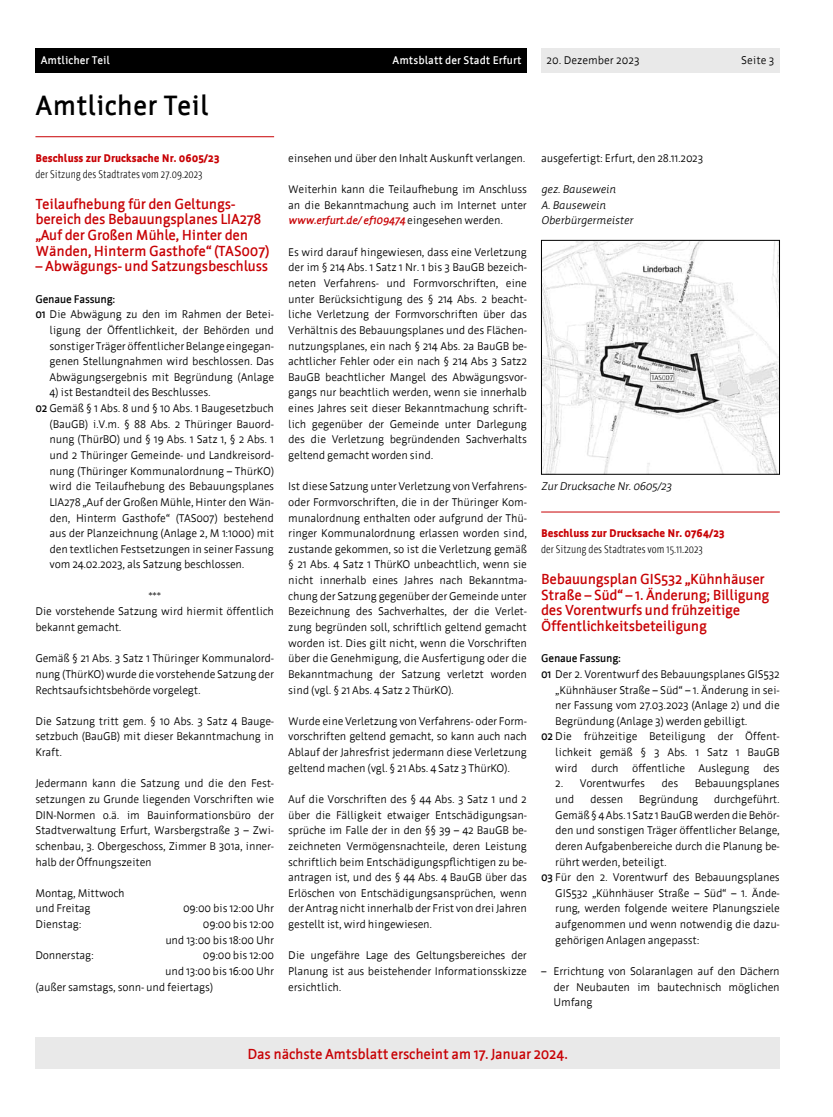
<style>
.page{position:relative;width:833px;height:1117px;background:#fff}
.page>*{position:absolute;margin:0;border:0;box-sizing:border-box;transform-origin:0 0}
.H1-u1schwarz{font:700 27.5px "Werk";color:#000}
.H3-u4{font:700 14.38px/15.6px "Werk";letter-spacing:-.02em;color:#c80205}
.P-Normal{font:11px/15.6px "Werk";letter-spacing:-.02em;color:#000;text-align:justify}
.H2-beschluss{font:11px/15.6px "Werk Condensed";color:#000}
.P-Buergermeister{font:italic 11px/15.6px "Werk";letter-spacing:-.02em;color:#000}
.t1{font:700 11px "Werk";color:#fff}
.P-zu{font:700 11px "Werk";letter-spacing:-.02em;color:#000}
.P-Normal-2{font:11px "Werk";color:#000}
.P-Sternchen{font:11px "Werk";color:#000}
.s1{font-family:"Werk";font-weight:900;color:#c80205}
.s2{font-weight:700}
.s3{font-weight:700;font-style:italic;color:#c80205}
</style>
<div class="page">
<div style="left:541px;top:48px;width:239px;height:25px;background:#e9e9e9"></div>
<div style="left:35px;top:48px;width:492px;height:25px;background:#000"></div>
<div style="left:35px;top:1037px;width:745px;height:31px;background:#e9e9e9"></div>
<hr style="left:35px;top:136px;width:239px;height:1px;background:#c80205">
<hr style="left:541px;top:511px;width:239px;height:1px;background:#c80205">
<img style="left:543px;top:242px;width:235px;height:230px">
<div style="left:541px;top:240px;width:239px;height:234px;border:1px solid #000"></div>
<p class="t1" style="left:41px;top:55px;width:71px">Amtlicher Teil</p>
<p class="t1" style="left:392px;top:55px;width:131px">Amtsblatt der Stadt Erfurt</p>
<p class="P-Normal-2" style="left:546px;top:54px;width:95px">20. Dezember 2023</p>
<p class="P-Normal" style="left:741px;top:53px;width:35px">Seite 3</p>
<h1 class="H1-u1schwarz" style="left:35px;top:90px;width:175px">Amtlicher Teil</h1>
<h2 class="H2-beschluss" style="left:35px;top:150px;width:186px"><span class="s1">Beschluss zur Drucksache Nr. 0605/23 </span>der Sitzung des Stadtrates vom 27.09.2023</h2>
<h3 class="H3-u4" style="left:35px;top:196px;width:235px">Teilaufhebung für den Geltungs&shy;bereich des Bebauungsplanes LIA278 „Auf der Großen Mühle, Hinter den Wänden, Hinterm Gasthofe“ (TAS007)</h3>
<h3 class="H3-u4" style="left:35px;top:259px;width:234px">– Abwägungs- und Satzungsbeschluss</h3>
<p class="P-zu" style="left:35px;top:293px;width:81px">Genaue Fassung:</p>
<p class="P-Normal" style="left:50px;top:306px;width:226px;text-indent:-14px"><span class="s2">01</span> Die Abwägung zu den im Rahmen der Betei&shy;ligung der Öffentlichkeit, der Behörden und sonstiger Träger öffentlicher Belange eingegan&shy;genen Stellungnahmen wird beschlossen. Das Abwägungsergebnis mit Begründung (Anlage</p>
<p class="P-Normal" style="left:50px;top:385px;width:163px">4) ist Bestandteil des Beschlusses.</p>
<p class="P-Normal" style="left:50px;top:400px;width:226px;text-indent:-14px"><span class="s2">02</span> Gemäß § 1 Abs. 8 und § 10 Abs. 1 Baugesetzbuch (BauGB) i.V.m. § 88 Abs. 2 Thüringer Bauord&shy;nung (ThürBO) und § 19 Abs. 1 Satz 1, § 2 Abs. 1 und 2 Thüringer Gemeinde- und Landkreisord&shy;nung (Thüringer Kommunalordnung – ThürKO) wird die Teilaufhebung des Bebauungsplanes LIA278 „Auf der Großen Mühle, Hinter den Wän&shy;den, Hinterm Gasthofe“ (TAS007) bestehend aus der Planzeichnung (Anlage 2, M 1:1000) mit den textlichen Festsetzungen in seiner Fassung vom 24.02.2023, als Satzung beschlossen.</p>
<p class="P-Sternchen" style="left:149px;top:589px;width:14px">***</p>
<p class="P-Normal" style="left:35px;top:603px;width:240px">Die vorstehende Satzung wird hiermit öffentlich bekannt gemacht.</p>
<p class="P-Normal" style="left:35px;top:650px;width:240px">Gemäß § 21 Abs. 3 Satz 1 Thüringer Kommunalord&shy;nung (ThürKO) wurde die vorstehende Satzung der Rechtsaufsichtsbehörde vorgelegt.</p>
<p class="P-Normal" style="left:35px;top:713px;width:240px">Die Satzung tritt gem. § 10 Abs. 3 Satz 4 Bauge&shy;setzbuch (BauGB) mit dieser Bekanntmachung in Kraft.</p>
<p class="P-Normal" style="left:35px;top:775px;width:240px">Jedermann kann die Satzung und die den Fest&shy;setzungen zu Grunde liegenden Vorschriften wie DIN-Normen o.ä. im Bauinformationsbüro der Stadtverwaltung Erfurt, Warsbergstraße 3 – Zwi&shy;schenbau, 3. Obergeschoss, Zimmer B 301a, inner&shy;halb der Öffnungszeiten</p>
<p class="P-Normal" style="left:35px;top:885px;width:91px">Montag, Mittwoch und Freitag</p>
<p class="P-Normal" style="left:183px;top:900px;width:92px">09:00 bis 12:00 Uhr</p>
<p class="P-Normal" style="left:35px;top:916px;width:48px">Dienstag:</p>
<p class="P-Normal" style="left:165px;top:916px;width:110px;text-align:right">09:00 bis 12:00<br>und 13:00 bis 18:00 Uhr</p>
<p class="P-Normal" style="left:35px;top:947px;width:60px">Donnerstag:</p>
<p class="P-Normal" style="left:165px;top:947px;width:110px;text-align:right">09:00 bis 12:00<br>und 13:00 bis 16:00 Uhr</p>
<p class="P-Normal" style="left:35px;top:978px;width:179px">(außer samstags, sonn- und feiertags)</p>
<p class="P-Normal" style="left:288px;top:150px;width:239px">einsehen und über den Inhalt Auskunft verlangen.</p>
<p class="P-Normal" style="left:288px;top:181px;width:240px">Weiterhin kann die Teilaufhebung im Anschluss an die Bekanntmachung auch im Internet unter <span class="s3">www.erfurt.de/ ef109474</span> eingesehen werden.</p>
<p class="P-Normal" style="left:288px;top:244px;width:240px">Es wird darauf hingewiesen, dass eine Verletzung der im § 214 Abs. 1 Satz 1 Nr. 1 bis 3 BauGB bezeich&shy;neten Verfahrens- und Formvorschriften, eine unter Berücksichtigung des § 214 Abs. 2 beacht&shy;liche Verletzung der Formvorschriften über das Verhältnis des Bebauungsplanes und des Flächen&shy;nutzungsplanes, ein nach § 214 Abs. 2a BauGB be&shy;achtlicher Fehler oder ein nach § 214 Abs 3 Satz2<br>BauGB beachtlicher Mangel des Abwägungsvor&shy;gangs nur beachtlich werden, wenn sie innerhalb eines Jahres seit dieser Bekanntmachung schrift&shy;lich gegenüber der Gemeinde unter Darlegung des die Verletzung begründenden Sachverhalts geltend gemacht worden sind.</p>
<p class="P-Normal" style="left:288px;top:478px;width:240px">Ist diese Satzung unter Verletzung von Verfahrens&shy;oder Formvorschriften, die in der Thüringer Kom&shy;munalordnung enthalten oder aufgrund der Thü&shy;ringer Kommunalordnung erlassen worden sind, zustande gekommen, so ist die Verletzung gemäß § 21 Abs. 4 Satz 1 ThürKO unbeachtlich, wenn sie nicht innerhalb eines Jahres nach Bekanntma&shy;chung der Satzung gegenüber der Gemeinde unter Bezeichnung des Sachverhaltes, der die Verlet&shy;zung begründen soll, schriftlich geltend gemacht worden ist. Dies gilt nicht, wenn die Vorschriften über die Genehmigung, die Ausfertigung oder die Bekanntmachung der Satzung verletzt worden sind (vgl. § 21 Abs. 4 Satz 2 ThürKO).</p>
<p class="P-Normal" style="left:288px;top:713px;width:240px">Wurde eine Verletzung von Verfahrens- oder Form&shy;vorschriften geltend gemacht, so kann auch nach Ablauf der Jahresfrist jedermann diese Verletzung geltend machen (vgl. § 21 Abs. 4 Satz 3 ThürKO).</p>
<p class="P-Normal" style="left:288px;top:791px;width:240px">Auf die Vorschriften des § 44 Abs. 3 Satz 1 und 2 über die Fälligkeit etwaiger Entschädigungsan&shy;sprüche im Falle der in den §§ 39 – 42 BauGB be&shy;zeichneten Vermögensnachteile, deren Leistung schriftlich beim Entschädigungspflichtigen zu be&shy;antragen ist, und des § 44 Abs. 4 BauGB über das Erlöschen von Entschädigungsansprüchen, wenn der Antrag nicht innerhalb der Frist von drei Jahren gestellt ist, wird hingewiesen.</p>
<p class="P-Normal" style="left:288px;top:947px;width:240px">Die ungefähre Lage des Geltungsbereiches der Planung ist aus beistehender Informationsskizze ersichtlich.</p>
<p class="P-Normal" style="left:541px;top:150px;width:164px">ausgefertigt: Erfurt, den 28.11.2023</p>
<p class="P-Buergermeister" style="left:541px;top:181px;width:94px">gez. Bausewein<br>A. Bausewein<br>Oberbürgermeister</p>
<p class="P-Buergermeister" style="left:541px;top:478px;width:132px">Zur Drucksache Nr. 0605/23</p>
<h2 class="H2-beschluss" style="left:541px;top:525px;width:185px"><span class="s1">Beschluss zur Drucksache Nr. 0764/23 </span>der Sitzung des Stadtrates vom 15.11.2023</h2>
<h3 class="H3-u4" style="left:541px;top:571px;width:230px">Bebauungsplan GIS532 „Kühnhäuser Straße – Süd“ – 1. Änderung; Billigung des Vorentwurfs und frühzeitige Öffentlichkeitsbeteiligung</h3>
<p class="P-zu" style="left:541px;top:652px;width:81px">Genaue Fassung:</p>
<p class="P-Normal" style="left:555px;top:666px;width:226px;text-indent:-14px"><span class="s2">01</span> Der 2. Vorentwurf des Bebauungsplanes GIS532 „Kühnhäuser Straße – Süd“ – 1. Änderung in sei&shy;ner Fassung vom 27.03.2023 (Anlage 2) und die Begründung (Anlage 3) werden gebilligt.</p>
<p class="P-Normal" style="left:555px;top:728px;width:226px;text-indent:-14px"><span class="s2">02</span> Die frühzeitige Beteiligung der Öffent&shy;lichkeit gemäß § 3 Abs. 1 Satz 1 BauGB wird durch öffentliche Auslegung des</p>
<p class="P-Normal" style="left:555px;top:775px;width:91px">2. Vorentwurfes</p>
<p class="P-Normal" style="left:661px;top:775px;width:18px">des</p>
<p class="P-Normal" style="left:695px;top:775px;width:86px">Bebauungsplanes</p>
<p class="P-Normal" style="left:555px;top:791px;width:21px">und</p>
<p class="P-Normal" style="left:590px;top:791px;width:35px">dessen</p>
<p class="P-Normal" style="left:639px;top:791px;width:61px">Begründung</p>
<p class="P-Normal" style="left:555px;top:791px;width:226px;text-indent:158px">durchgeführt.<br>Gemäß § 4 Abs. 1 Satz 1 BauGB werden die Behör&shy;den und sonstigen Träger öffentlicher Belange, deren Aufgabenbereiche durch die Planung be&shy;rührt werden, beteiligt.</p>
<p class="P-Normal" style="left:555px;top:869px;width:226px;text-indent:-14px"><span class="s2">03</span> Für den 2. Vorentwurf des Bebauungsplanes GIS532 „Kühnhäuser Straße – Süd“ – 1. Ände&shy;rung, werden folgende weitere Planungsziele aufgenommen und wenn notwendig die dazu&shy;gehörigen Anlagen angepasst:</p>
<p class="P-Normal" style="left:553px;top:963px;width:228px;text-indent:-12px">– Errichtung von Solaranlagen auf den Dächern der Neubauten im bautechnisch möglichen Umfang</p>
<h2 class="H3-u4" style="left:247px;top:1045px;width:322px">Das nächste Amtsblatt erscheint am 17. Januar 2024.</h2>
</div>
